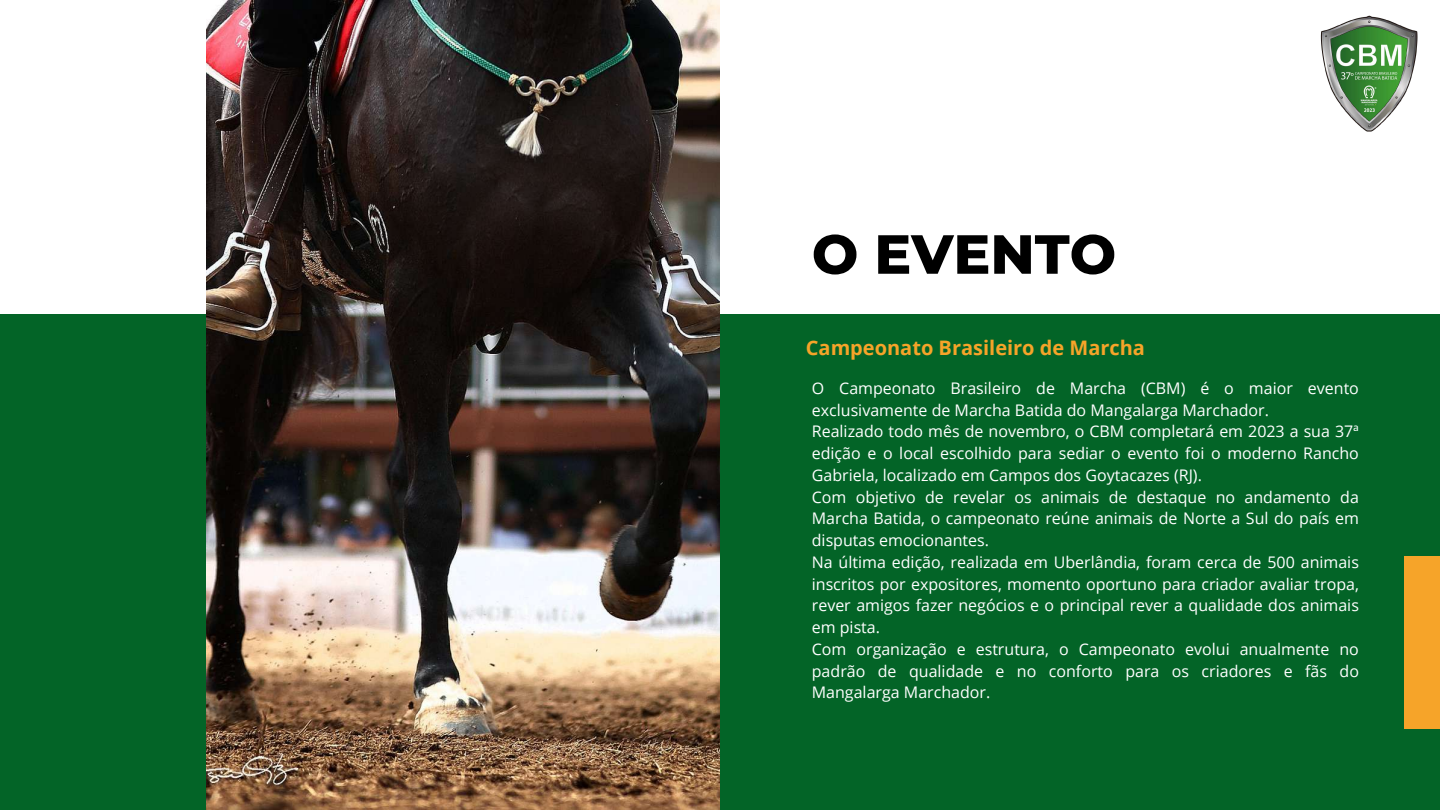
<style>
.page{position:relative;width:1440px;height:810px;background:#fff}
.page>*{position:absolute;margin:0;border:0;box-sizing:border-box;transform-origin:0 0}
.t1{font:800 55px "Montserrat";color:#000}
.t2{font:700 20px "Open Sans";color:#f6a429}
.t3{font:16px/21.8px "Open Sans";color:#fff}
</style>
<div class="page">
<div style="left:0;top:314px;width:1440px;height:496px;background:#036427"></div>
<div style="left:1404px;top:556px;width:36px;height:173px;background:#f6a429"></div>
<img style="left:207px;top:0;width:513px;height:810px">
<img style="left:1320px;top:15px;width:98px;height:117px">
<h1 class="t1" style="left:812px;top:221px;width:306px">O EVENTO</h1>
<p class="t2" style="left:806px;top:334px;width:341px">Campeonato Brasileiro de Marcha</p>
<p class="t3" style="left:812px;top:377px;width:549px">O Campeonato Brasileiro de Marcha (CBM) é o maior evento exclusivamente de Marcha Batida do Mangalarga Marchador.<br>Realizado todo mês de novembro, o CBM completará em 2023 a sua 37ª edição e o local escolhido para sediar o evento foi o moderno Rancho Gabriela, localizado em Campos dos Goytacazes (RJ).<br>Com objetivo de revelar os animais de destaque no andamento da Marcha Batida, o campeonato reúne animais de Norte a Sul do país em disputas emocionantes.<br>Na última edição, realizada em Uberlândia, foram cerca de 500 animais inscritos por expositores, momento oportuno para criador avaliar tropa, rever amigos fazer negócios e o principal rever a qualidade dos animais em pista.<br>Com organização e estrutura, o Campeonato evolui anualmente no padrão de qualidade e no conforto para os criadores e fãs do Mangalarga Marchador.</p>
</div>
